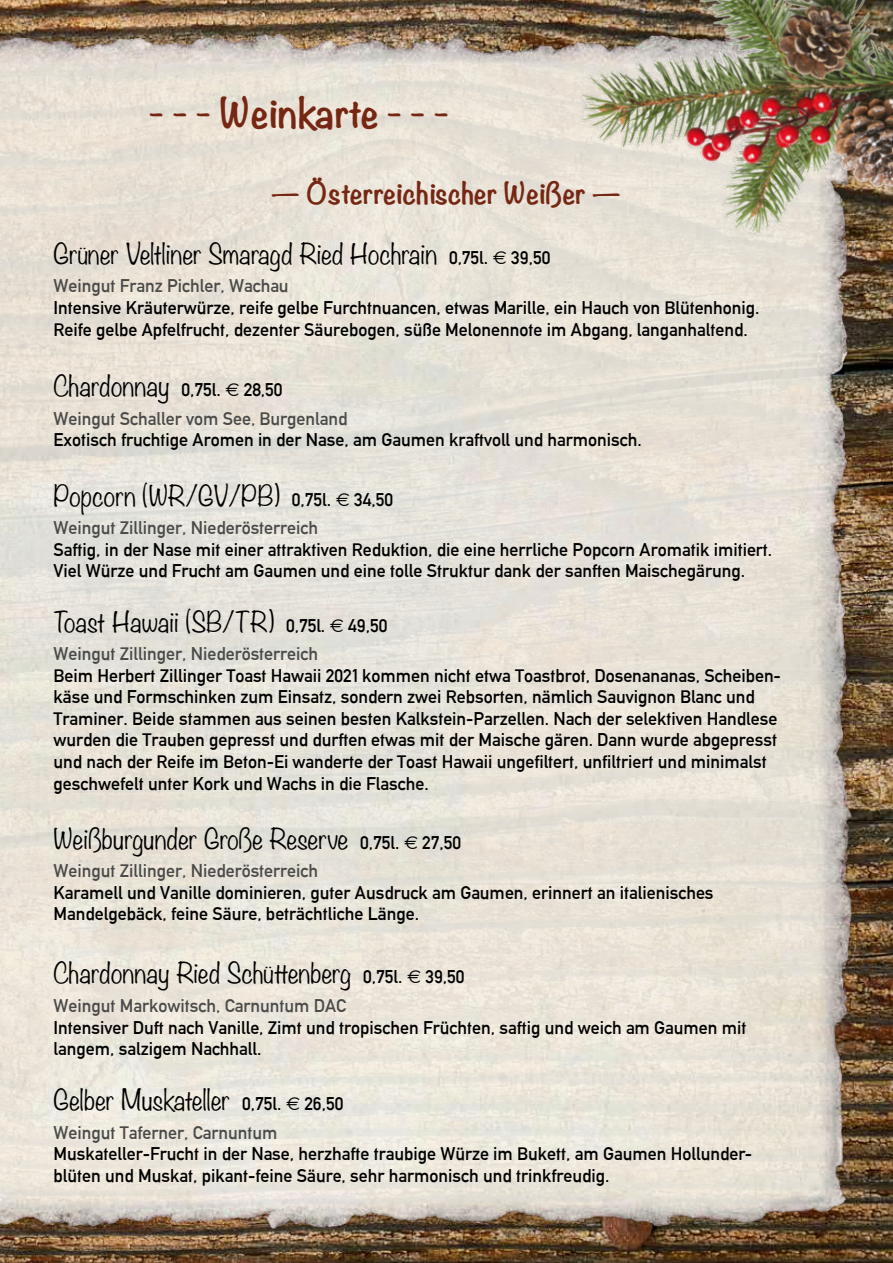
<style>
.page{position:relative;width:893px;height:1263px;background:#fff}
.page>*{position:absolute;margin:0;border:0;box-sizing:border-box;transform-origin:0 0}
.t1{font:700 37.5px "Noteworthy";color:#752713}
.t2{font:700 27px "Noteworthy";color:#752713}
.t3{font:300 25.5px "Noteworthy";color:#000}
.t4{font:18px/21.6px "Alte DIN1451 Mittelschrift";color:#000}
.t5{font:18px/28.5px "Alte DIN1451 Mittelschrift";color:#4a4a49}
.s1{font-family:"Alte DIN1451 Mittelschrift";font-weight:400;font-size:18px}
.s2{font-family:"Noteworthy";font-weight:300;font-size:25.5px;color:#000}
.s3{color:#000}
</style>
<div class="page">
<img style="left:0;top:0;width:893px;height:1263px">
<img style="left:501px;top:0;width:392px;height:344px">
<h1 class="t1" style="left:149px;top:80px;width:302px">- - - Weinkarte - - -</h1>
<h2 class="t2" style="left:271px;top:169px;width:352px">— Österreichischer Weißer —</h2>
<h3 class="t3" style="left:54px;top:231px;width:498px">Grüner Veltliner Smaragd Ried Hochrain <span class="s1">0,75l. € 39,50</span></h3>
<p class="t5" style="left:54px;top:272px;width:237px">Weingut Franz Pichler, Wachau</p>
<p class="t4" style="left:54px;top:297px;width:707px">Intensive Kräuterwürze, reife gelbe Furchtnuancen, etwas Marille, ein Hauch von Blütenhonig.<br>Reife gelbe Apfelfrucht, dezenter Säurebogen, süße Melonennote im Abgang, langanhaltend.</p>
<p class="t5" style="left:54px;top:375px;width:295px"><span class="s2">Chardonnay</span> <span class="s3">0,75l. € 28,50<br></span>Weingut Schaller vom See, Burgenland</p>
<p class="t4" style="left:54px;top:429px;width:590px">Exotisch fruchtige Aromen in der Nase, am Gaumen kraftvoll und harmonisch.</p>
<h3 class="t3" style="left:54px;top:473px;width:341px">Popcorn (WR/GV/PB) <span class="s1">0,75l. € 34,50</span></h3>
<p class="t5" style="left:54px;top:513px;width:266px">Weingut Zillinger, Niederösterreich</p>
<p class="t4" style="left:54px;top:538px;width:720px">Saftig, in der Nase mit einer attraktiven Reduktion, die eine herrliche Popcorn Aromatik imitiert.<br>Viel Würze und Frucht am Gaumen und eine tolle Struktur dank der sanften Maischegärung.</p>
<h3 class="t3" style="left:54px;top:599px;width:335px">Toast Hawaii (SB/TR) <span class="s1">0,75l. € 49,50</span></h3>
<p class="t5" style="left:54px;top:639px;width:266px">Weingut Zillinger, Niederösterreich</p>
<p class="t4" style="left:54px;top:664px;width:729px">Beim Herbert Zillinger Toast Hawaii 2021 kommen nicht etwa Toastbrot, Dosenananas, Scheiben&shy;käse und Formschinken zum Einsatz, sondern zwei Rebsorten, nämlich Sauvignon Blanc und Traminer. Beide stammen aus seinen besten Kalkstein-Parzellen. Nach der selektiven Handlese wurden die Trauben gepresst und durften etwas mit der Maische gären. Dann wurde abgepresst und nach der Reife im Beton-Ei wanderte der Toast Hawaii ungefiltert, unfiltriert und minimalst geschwefelt unter Kork und Wachs in die Flasche.</p>
<h3 class="t3" style="left:54px;top:816px;width:409px">Weißburgunder Große Reserve <span class="s1">0,75l. € 27,50</span></h3>
<p class="t5" style="left:54px;top:856px;width:266px">Weingut Zillinger, Niederösterreich</p>
<p class="t4" style="left:54px;top:881px;width:661px">Karamell und Vanille dominieren, guter Ausdruck am Gaumen, erinnert an italienisches<br>Mandelgebäck, feine Säure, beträchtliche Länge.</p>
<h3 class="t3" style="left:54px;top:951px;width:412px">Chardonnay Ried Schüttenberg <span class="s1">0,75l. € 39,50</span></h3>
<p class="t5" style="left:54px;top:991px;width:294px">Weingut Markowitsch, Carnuntum DAC</p>
<p class="t4" style="left:54px;top:1016px;width:694px">Intensiver Duft nach Vanille, Zimt und tropischen Früchten, saftig und weich am Gaumen mit langem, salzigem Nachhall.</p>
<h3 class="t3" style="left:54px;top:1077px;width:291px">Gelber Muskateller <span class="s1">0,75l. € 26,50</span></h3>
<p class="t5" style="left:54px;top:1118px;width:225px">Weingut Taferner, Carnuntum</p>
<p class="t4" style="left:54px;top:1143px;width:700px">Muskateller-Frucht in der Nase, herzhafte traubige Würze im Bukett, am Gaumen Hollunder&shy;blüten und Muskat, pikant-feine Säure, sehr harmonisch und trinkfreudig.</p>
</div>
